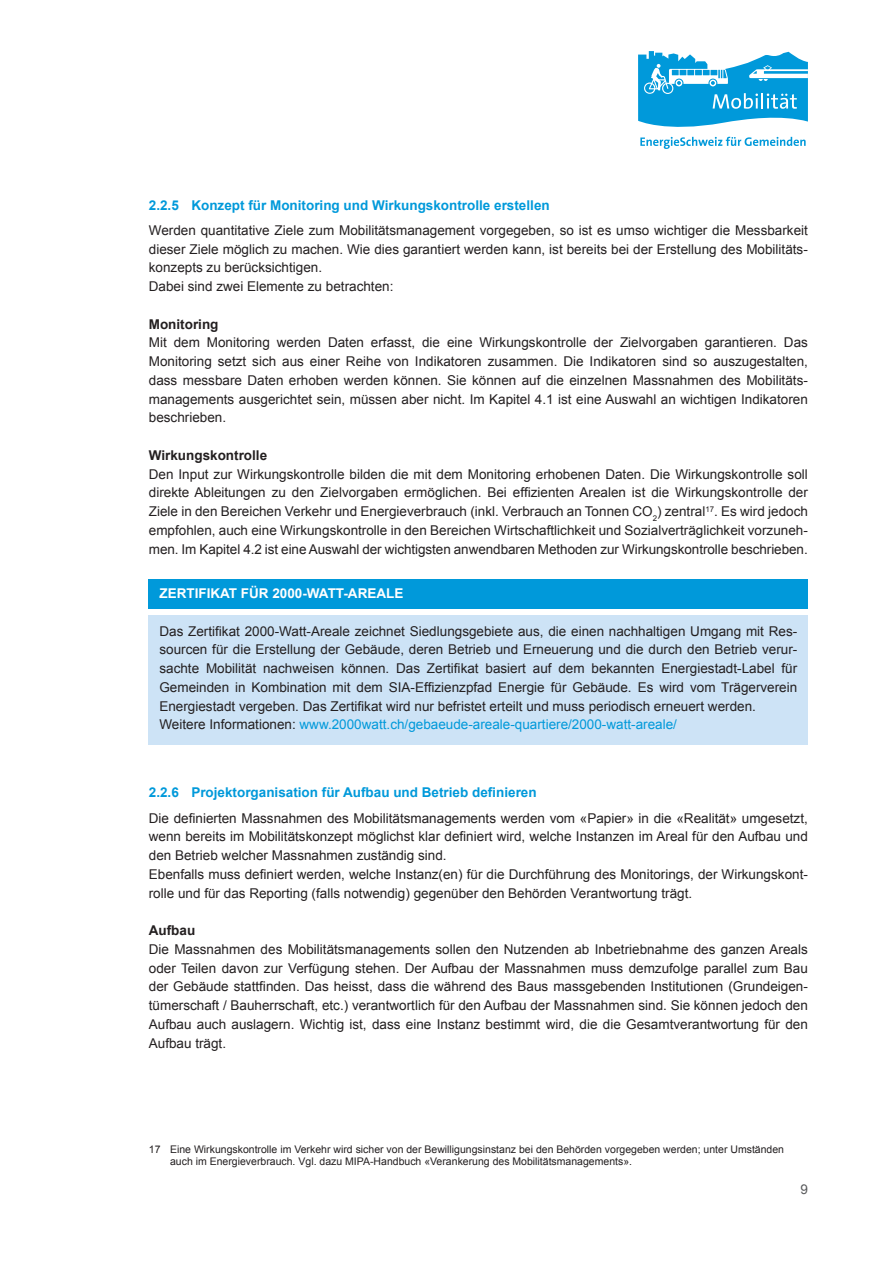
<style>
.page{position:relative;width:893px;height:1263px;background:#fff}
.page>*{position:absolute;margin:0;border:0;box-sizing:border-box;transform-origin:0 0}
.t1{font:13.5px/18.8px "Arial";color:#231f20}
.t2{font:700 13.5px "Arial";color:#0099da}
.t3{font:700 13.5px "Arial";color:#231f20}
.t4{font:700 13.5px "Arial";color:#fff}
.t5{font:13.5px "Arial";color:#58595b}
.t6{font:10.5px/12px "Arial";color:#231f20}
.s1{color:#0099da}
</style>
<div class="page">
<svg style="left:638px;top:51px;width:170px;height:98px"></svg>
<div style="left:149px;top:579px;width:659px;height:30px;background:#0099da"></div>
<div style="left:149px;top:615px;width:659px;height:130px;background:#cde3f6"></div>
<p class="t2" style="left:149px;top:196px;width:402px">2.2.5 Konzept für Monitoring und Wirkungskontrolle erstellen</p>
<p class="t1" style="left:149px;top:221px;width:661px">Werden quantitative Ziele zum Mobilitätsmanagement vorgegeben, so ist es umso wichtiger die Messbarkeit dieser Ziele möglich zu machen. Wie dies garantiert werden kann, ist bereits bei der Erstellung des Mobilitäts&shy;konzepts zu berücksichtigen.<br>Dabei sind zwei Elemente zu betrachten:</p>
<p class="t3" style="left:149px;top:315px;width:71px">Monitoring</p>
<p class="t1" style="left:149px;top:333px;width:661px;text-align:justify">Mit dem Monitoring werden Daten erfasst, die eine Wirkungskontrolle der Zielvorgaben garantieren. Das Monitoring setzt sich aus einer Reihe von Indikatoren zusammen. Die Indikatoren sind so auszugestalten, dass messbare Daten erhoben werden können. Sie können auf die einzelnen Massnahmen des Mobilitäts&shy;managements ausgerichtet sein, müssen aber nicht. Im Kapitel 4.1 ist eine Auswahl an wichtigen Indikatoren beschrieben.</p>
<p class="t3" style="left:149px;top:446px;width:120px">Wirkungskontrolle</p>
<p class="t1" style="left:149px;top:465px;width:661px;text-align:justify">Den Input zur Wirkungskontrolle bilden die mit dem Monitoring erhobenen Daten. Die Wirkungskontrolle soll direkte Ableitungen zu den Zielvorgaben ermöglichen. Bei effizienten Arealen ist die Wirkungskontrolle der Ziele in den Bereichen Verkehr und Energieverbrauch (inkl. Verbrauch an Tonnen CO<sub>2</sub>) zentral<sup>17</sup>. Es wird jedoch empfohlen, auch eine Wirkungskontrolle in den Bereichen Wirtschaftlichkeit und Sozialverträglichkeit vorzuneh&shy;men. Im Kapitel 4.2 ist eine Auswahl der wichtigsten anwendbaren Methoden zur Wirkungskontrolle beschrieben.</p>
<p class="t4" style="left:159px;top:584px;width:43px">Zertifik</p>
<p class="t4" style="left:220px;top:584px;width:185px">at f ür 2000-Watt-Areale</p>
<p class="t1" style="left:159px;top:622px;width:639px">Das Zertifikat 2000-Watt-Areale zeichnet Siedlungsgebiete aus, die einen nachhaltigen Umgang mit Res&shy;sourcen für die Erstellung der Gebäude, deren Betrieb und Erneuerung und die durch den Betrieb verur&shy;sachte Mobilität nachweisen können. Das Zertifikat basiert auf dem bekannten Energiestadt-Label für Gemeinden in Kombination mit dem SIA-Effizienzpfad Energie für Gebäude. Es wird vom Trägerverein Energiestadt vergeben. Das Zertifikat wird nur befristet erteilt und muss periodisch erneuert werden.<br>Weitere Informationen: <span class="s1">www.2000watt.ch/gebaeude-areale-quartiere/2000-watt-areale/</span></p>
<p class="t2" style="left:149px;top:784px;width:389px">2.2.6 Projektorganisation für Aufbau und Betrieb definieren</p>
<p class="t1" style="left:149px;top:808px;width:661px">Die definierten Massnahmen des Mobilitätsmanagements werden vom «Papier» in die «Realität» umgesetzt, wenn bereits im Mobilitätskonzept möglichst klar definiert wird, welche Instanzen im Areal für den Aufbau und den Betrieb welcher Massnahmen zuständig sind.<br>Ebenfalls muss definiert werden, welche Instanz(en) für die Durchführung des Monitorings, der Wirkungskont&shy;rolle und für das Reporting (falls notwendig) gegenüber den Behörden Verantwortung trägt.</p>
<p class="t3" style="left:149px;top:921px;width:48px">Aufbau</p>
<p class="t1" style="left:149px;top:940px;width:661px;text-align:justify">Die Massnahmen des Mobilitätsmanagements sollen den Nutzenden ab Inbetriebnahme des ganzen Areals oder Teilen davon zur Verfügung stehen. Der Aufbau der Massnahmen muss demzufolge parallel zum Bau der Gebäude stattfinden. Das heisst, dass die während des Baus massgebenden Institutionen (Grundeigen&shy;tümerschaft / Bauherrschaft, etc.) verantwortlich für den Aufbau der Massnahmen sind. Sie können jedoch den Aufbau auch auslagern. Wichtig ist, dass eine Instanz bestimmt wird, die die Gesamtverantwortung für den Aufbau trägt.</p>
<p class="t6" style="left:170px;top:1143px;width:615px;text-indent:-21px">17 Eine Wirkungskontrolle im Verkehr wird sicher von der Bewilligungsinstanz bei den Behörden vorgegeben werden; unter Umständen auch im Energieverbrauch. Vgl. dazu MIPA-Handbuch «Verankerung des Mobilitätsmanagements».</p>
<p class="t5" style="left:800px;top:1180px;width:9px">9</p>
</div>
